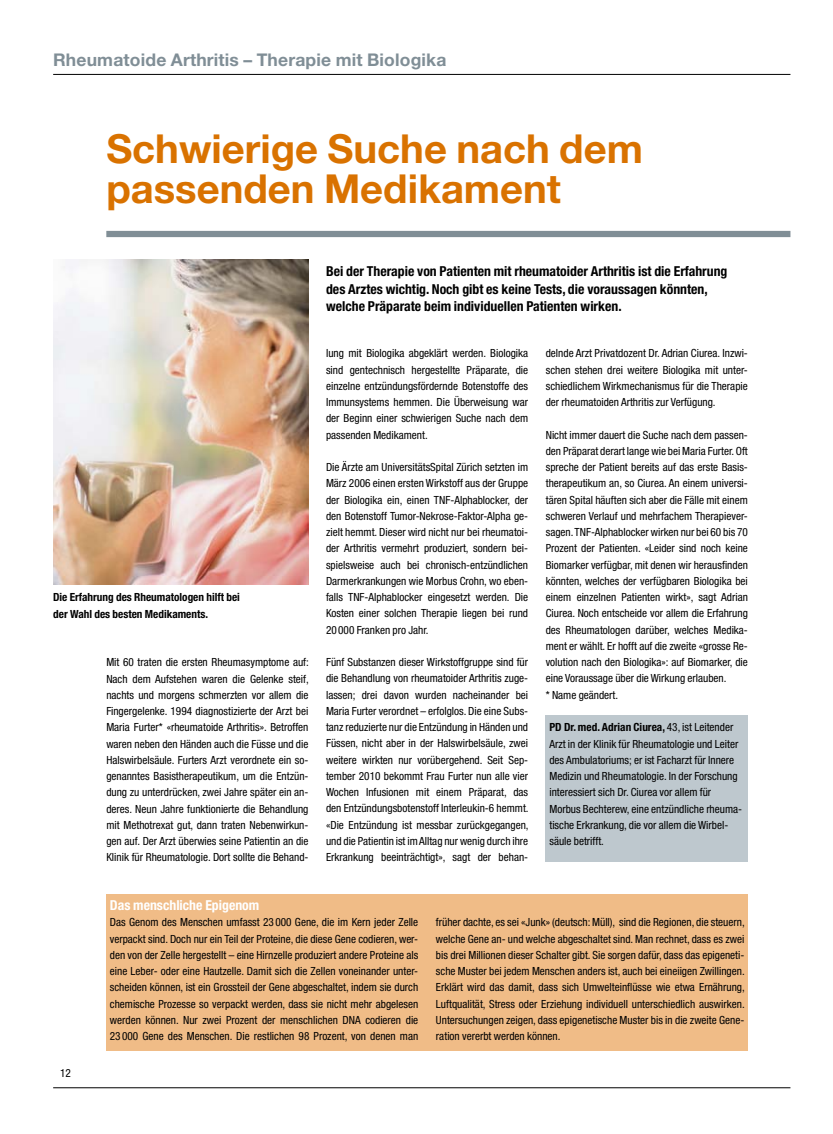
<style>
.page{position:relative;width:833px;height:1134px;background:#fff}
.page>*{position:absolute;margin:0;border:0;box-sizing:border-box;transform-origin:0 0}
.t1{font:700 40px/40px "Helvetica Neue LT Pro";color:#d97200}
.t2{font:700 17.5px "Helvetica Neue LT Pro";letter-spacing:.01em;color:#808e96}
.t3{font:700 condensed 13.75px/17.5px "Helvetica Neue LT Pro";color:#000}
.t4{font:700 condensed 13.75px "Helvetica Neue LT Pro";color:#fff}
.t5{font:condensed 11.25px/16.2px "Helvetica Neue LT Pro";color:#000;text-align:justify}
.t6{font:700 condensed 11.25px/16.2px "Helvetica Neue LT Pro";color:#000}
.s1{font-weight:700}
</style>
<div class="page">
<hr style="left:53px;top:74px;width:737px;height:1px;background:#000">
<hr style="left:53px;top:1087px;width:737px;height:1px;background:#000">
<div style="left:546px;top:715px;width:202px;height:146px;background:#bec8ce"></div>
<div style="left:106px;top:231px;width:684px;height:6px;background:#808e96"></div>
<div style="left:106px;top:894px;width:642px;height:156px;background:#f0bc87"></div>
<img style="left:53px;top:260px;width:255px;height:325px">
<h2 class="t2" style="left:53px;top:48px;width:395px">Rheumatoide Arthritis – Therapie mit Biologika</h2>
<h1 class="t1" style="left:106px;top:127px;width:538px">Schwierige Suche nach dem passenden Medikament</h1>
<p class="t6" style="left:53px;top:589px;width:188px">Die Erfahrung des Rheumatologen hilft bei der Wahl des besten Medikaments.</p>
<p class="t5" style="left:106px;top:654px;width:204px">Mit 60 traten die ersten Rheumasymptome auf:<br>Nach dem Aufstehen waren die Gelenke steif, nachts und morgens schmerzten vor allem die Fingergelenke. 1994 diagnostizierte der Arzt bei Maria Furter* «rheumatoide Arthritis». Betroffen waren neben den Händen auch die Füsse und die Halswirbelsäule. Furters Arzt verordnete ein so&shy;genanntes Basistherapeutikum, um die Entzün&shy;dung zu unterdrücken, zwei Jahre später ein an&shy;deres. Neun Jahre funktionierte die Behandlung mit Methotrexat gut, dann traten Nebenwirkun&shy;gen auf. Der Arzt überwies seine Patientin an die Klinik für Rheumatologie. Dort sollte die Behand-</p>
<p class="t3" style="left:326px;top:263px;width:403px">Bei der Therapie von Patienten mit rheumatoider Arthritis ist die Erfahrung des Arztes wichtig. Noch gibt es keine Tests, die voraussagen könnten, welche Präparate beim individuellen Patienten wirken.</p>
<p class="t5" style="left:326px;top:345px;width:204px">lung mit Biologika abgeklärt werden. Biologika sind gentechnisch hergestellte Präparate, die einzelne entzündungsfördernde Botenstoffe des Immunsystems hemmen. Die Überweisung war der Beginn einer schwierigen Suche nach dem passenden Medikament.</p>
<p class="t5" style="left:326px;top:459px;width:204px">Die Ärzte am UniversitätsSpital Zürich setzten im März 2006 einen ersten Wirkstoff aus der Gruppe der Biologika ein, einen TNF-Alphablocker, der den Botenstoff Tumor-Nekrose-Faktor-Alpha ge&shy;zielt hemmt. Dieser wird nicht nur bei rheumatoi&shy;der Arthritis vermehrt produziert, sondern bei&shy;spielsweise auch bei chronisch-entzündlichen Darmerkrankungen wie Morbus Crohn, wo eben&shy;falls TNF-Alphablocker eingesetzt werden. Die Kosten einer solchen Therapie liegen bei rund 20 000 Franken pro Jahr.</p>
<p class="t5" style="left:326px;top:654px;width:204px;text-align:left">Fünf Substanzen dieser Wirkstoffgruppe sind für die Behandlung von rheumatoider Arthritis zuge&shy;lassen; drei davon wurden nacheinander bei Maria Furter verordnet – erfolglos. Die eine Subs&shy;tanz reduzierte nur die Entzündung in Händen und Füssen, nicht aber in der Halswirbelsäule, zwei weitere wirkten nur vorübergehend. Seit Sep&shy;tember 2010 bekommt Frau Furter nun alle vier Wochen Infusionen mit einem Präparat, das den Entzündungsbotenstoff Interleukin-6 hemmt. «Die Entzündung ist messbar zurückgegangen, und die Patientin ist im Alltag nur wenig durch ihre Erkrankung beeinträchtigt», sagt der behan-</p>
<p class="t5" style="left:546px;top:345px;width:204px">delnde Arzt Privatdozent Dr. Adrian Ciurea. Inzwi&shy;schen stehen drei weitere Biologika mit unter&shy;schiedlichem Wirkmechanismus für die Therapie der rheumatoiden Arthritis zur Verfügung.</p>
<p class="t5" style="left:546px;top:426px;width:204px;text-align:left">Nicht immer dauert die Suche nach dem passen&shy;den Präparat derart lange wie bei Maria Furter. Oft spreche der Patient bereits auf das erste Basis&shy;therapeutikum an, so Ciurea. An einem universi&shy;tären Spital häuften sich aber die Fälle mit einem schweren Verlauf und mehrfachem Therapiever&shy;sagen. TNF-Alphablocker wirken nur bei 60 bis 70<br>Prozent der Patienten. «Leider sind noch keine Biomarker verfügbar, mit denen wir herausfinden könnten, welches der verfügbaren Biologika bei einem einzelnen Patienten wirkt», sagt Adrian Ciurea. Noch entscheide vor allem die Erfahrung des Rheumatologen darüber, welches Medika&shy;ment er wählt. Er hofft auf die zweite «grosse Re&shy;volution nach den Biologika»: auf Biomarker, die eine Voraussage über die Wirkung erlauben.<br>* Name geändert.</p>
<p class="t5" style="left:549px;top:719px;width:194px;text-align:left"><span class="s1">PD Dr. med. Adrian Ciurea,</span> 43, ist Leitender Arzt in der Klinik für Rheumatologie und Leiter des Ambulatoriums; er ist Facharzt für Innere Medizin und Rheumatologie. In der Forschung interessiert sich Dr. Ciurea vor allem für Morbus Bechterew, eine entzündliche rheuma&shy;tische Erkrankung, die vor allem die Wirbel&shy;säule betrifft.</p>
<p class="t5" style="left:60px;top:1065px;width:12px">12</p>
<p class="t4" style="left:110px;top:897px;width:151px">Das menschliche Epigenom</p>
<p class="t5" style="left:110px;top:914px;width:310px">Das Genom des Menschen umfasst 23 000 Gene, die im Kern jeder Zelle verpackt sind. Doch nur ein Teil der Proteine, die diese Gene codieren, wer&shy;den von der Zelle hergestellt – eine Hirnzelle produziert andere Proteine als eine Leber- oder eine Hautzelle. Damit sich die Zellen voneinander unter&shy;scheiden können, ist ein Grossteil der Gene abgeschaltet, indem sie durch chemische Prozesse so verpackt werden, dass sie nicht mehr abgelesen werden können. Nur zwei Prozent der menschlichen DNA codieren die 23 000 Gene des Menschen. Die restlichen 98 Prozent, von denen man</p>
<p class="t5" style="left:436px;top:914px;width:310px">früher dachte, es sei «Junk» (deutsch: Müll), sind die Regionen, die steuern, welche Gene an- und welche abgeschaltet sind. Man rechnet, dass es zwei bis drei Millionen dieser Schalter gibt. Sie sorgen dafür, dass das epigeneti&shy;sche Muster bei jedem Menschen anders ist, auch bei eineiigen Zwillingen.<br>Erklärt wird das damit, dass sich Umwelteinflüsse wie etwa Ernährung, Luftqualität, Stress oder Erziehung individuell unterschiedlich auswirken.<br>Untersuchungen zeigen, dass epigenetische Muster bis in die zweite Gene&shy;ration vererbt werden können.</p>
</div>
